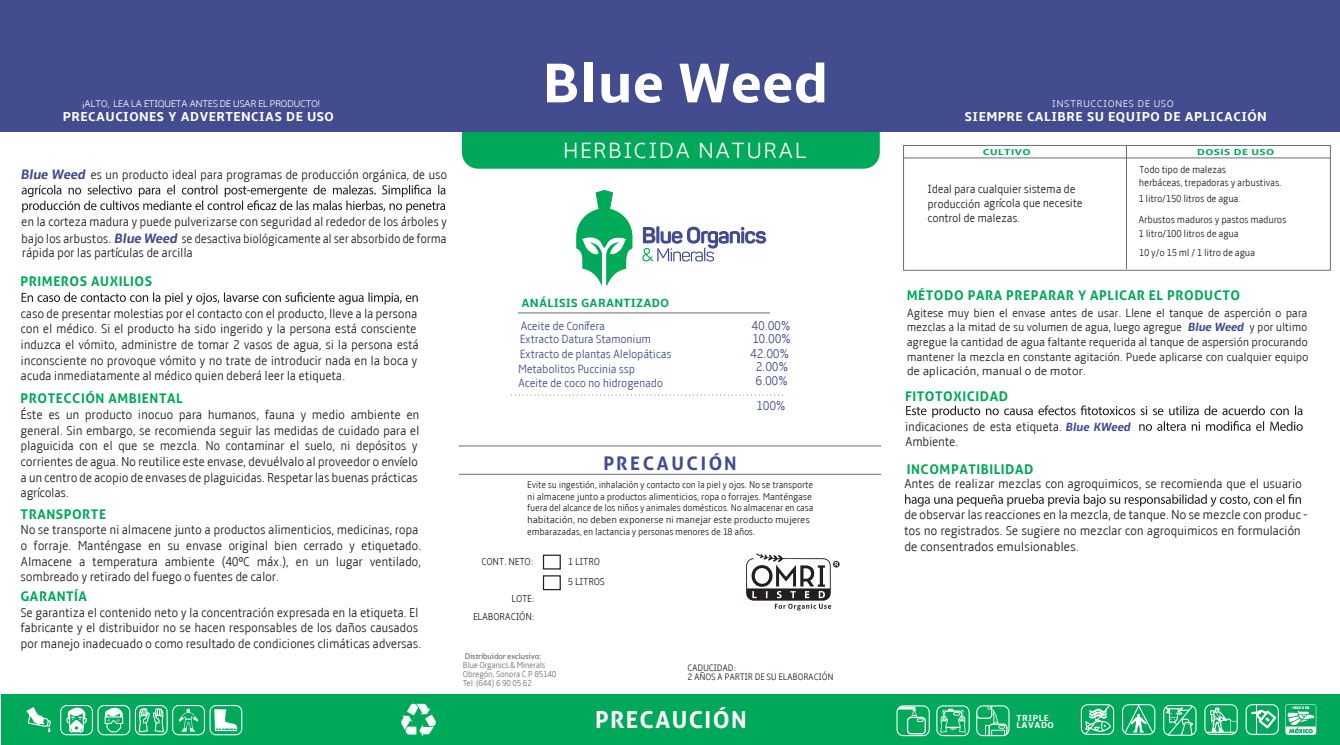
<style>
.page{position:relative;width:1340px;height:745px;background:#fff}
.page>*{position:absolute;margin:0;border:0;box-sizing:border-box;transform-origin:0 0}
.t1{font:700 58.1px "Amble";color:#fff}
.t2{font:700 23.28px "Aller";letter-spacing:.06em;color:#fff}
.t3{font:300 22.75px "Amble";letter-spacing:.04em;color:#fff}
.t4{font:700 18.72px "Aller";letter-spacing:.14em;color:#434c8e}
.t5{font:300 condensed 13.3px/15.6px "Amble";letter-spacing:-.02em;color:#231f20}
.t6{font:700 13.3px "Aller";letter-spacing:.04em;color:#00a859}
.t7{font:700 13.3px "Amble";letter-spacing:.04em;color:#fff}
.t8{font:300 condensed 13.3px/27.5px "Amble";letter-spacing:-.02em;color:#434c8e;text-align:center}
.t9{font:300 condensed 12.25px/14.7px "Amble";letter-spacing:-.02em;color:#231f20}
.t10{font:300 condensed 12.25px/13.3px "Amble";letter-spacing:-.02em;color:#434c8e}
.t11{font:700 12.25px "Amble";letter-spacing:.02em;color:#00a859}
.t12{font:300 condensed 10.5px/17.3px "Amble";letter-spacing:-.02em;color:#231f20;text-align:right}
.t13{font:300 condensed 9.97px/11.7px "Amble";letter-spacing:-.02em;color:#231f20}
.t14{font:300 9.97px "Amble";letter-spacing:-.055em;color:#fff}
.t15{font:300 9.97px "Amble";letter-spacing:.04em;color:#fff}
.t16{font:300 condensed 9.8px/9.8px "Amble";letter-spacing:-.02em;color:#231f20}
.t17{font:700 9.1px/7.2px "Amble";letter-spacing:.06em;color:#fff}
.t18{font:300 condensed 8.92px/8.8px "Amble";letter-spacing:-.02em;color:#707178}
.t19{font:700 8.22px "Aller";letter-spacing:.04em;color:#00a859;scale:1.37 1}
.t20{font:7.88px "Aller";letter-spacing:-.02em;color:#6c6d70}
.s1{font-weight:700;font-style:italic;font-stretch:normal;font-size:14px;color:#434c8e}
.s2{font-weight:700;font-style:italic;font-stretch:normal;color:#434c8e}
.s3{font-weight:700;font-style:italic;font-stretch:normal;font-size:12.25px;color:#434c8e}
</style>
<div class="page">
<hr style="left:459px;top:445px;width:421px;height:1px;background:#6c6d70">
<hr style="left:459px;top:473px;width:421px;height:1px;background:#6c6d70">
<svg style="left:22px;top:184px;width:423px;height:28px"></svg>
<svg style="left:22px;top:292px;width:396px;height:12px"></svg>
<div style="left:462px;top:132px;width:417px;height:37px;background:#00a859"></div>
<div style="left:0;top:1px;width:1339px;height:131px;background:#434c8e"></div>
<svg style="left:642px;top:226px;width:124px;height:35px"></svg>
<svg style="left:576px;top:190px;width:56px;height:95px"></svg>
<div style="left:1px;top:694px;width:1338px;height:50px;background:#00a859"></div>
<svg style="left:60px;top:705px;width:182px;height:29px"></svg>
<svg style="left:26px;top:707px;width:25px;height:24px"></svg>
<svg style="left:401px;top:703px;width:35px;height:33px"></svg>
<svg style="left:1245px;top:704px;width:33px;height:30px"></svg>
<svg style="left:1204px;top:704px;width:33px;height:30px"></svg>
<svg style="left:1163px;top:705px;width:33px;height:30px"></svg>
<svg style="left:1122px;top:704px;width:33px;height:30px"></svg>
<svg style="left:1080px;top:704px;width:34px;height:30px"></svg>
<svg style="left:896px;top:705px;width:33px;height:30px"></svg>
<svg style="left:936px;top:705px;width:33px;height:30px"></svg>
<svg style="left:976px;top:705px;width:33px;height:30px"></svg>
<svg style="left:1285px;top:704px;width:31px;height:30px"></svg>
<svg style="left:906px;top:405px;width:396px;height:25px"></svg>
<svg style="left:905px;top:494px;width:395px;height:12px"></svg>
<div style="left:903px;top:145px;width:427px;height:125px;border:1px solid #6d6e71"></div>
<hr style="left:904px;top:157px;width:426px;height:1px;background:#6d6e71">
<hr style="left:1126px;top:145px;width:1px;height:124px;background:#6d6e71">
<div style="left:543px;top:554px;width:18px;height:15px;border:1px solid #231f20"></div>
<hr style="left:518px;top:312px;width:251px;height:1px;background:#6c6d70">
<svg style="left:511px;top:394px;width:272px;height:1px"></svg>
<div style="left:543px;top:575px;width:18px;height:14px;border:1px solid #231f20"></div>
<svg style="left:746px;top:553px;width:93px;height:57px"></svg>
<p class="t14" style="left:82px;top:98px;width:240px">¡ALTO, LEA LA ETIQUETA ANTES DE USAR EL PRODUCTO!</p>
<p class="t7" style="left:63px;top:109px;width:272px">PRECAUCIONES Y ADVERTENCIAS DE USO</p>
<h1 class="t1" style="left:542px;top:49px;width:287px">Blue Weed</h1>
<h3 class="t3" style="left:563px;top:137px;width:245px">HERBICIDA NATURAL</h3>
<p class="t15" style="left:1051px;top:98px;width:123px">INSTRUCCIONES DE USO</p>
<p class="t7" style="left:964px;top:109px;width:303px">SIEMPRE CALIBRE SU EQUIPO DE APLICACIÓN</p>
<p class="t19" style="left:982px;top:147px;width:36px">CULTIVO</p>
<p class="t19" style="left:1196px;top:147px;width:58px">DOSIS DE USO</p>
<p class="t12" style="left:1138px;top:164px;width:144px;line-height:12.6px;text-align:left">Todo tipo de malezas<br>herbáceas, trepadoras y arbustivas.</p>
<p class="t12" style="left:1138px;top:211px;width:150px">Arbustos maduros y pastos maduros</p>
<p class="t5" style="left:21px;top:166px;width:427px"><span class="s1">Blue Weed</span> es un producto ideal para programas de producción orgánica, de uso</p>
<p class="t5" style="left:21px;top:213px;width:427px;line-height:16.8px">en la corteza madura y puede pulverizarse con seguridad al rededor de los árboles y bajo los arbustos. <span class="s1">Blue Weed</span> se desactiva biológicamente al ser absorbido de forma</p>
<p class="t6" style="left:21px;top:273px;width:133px">PRIMEROS AUXILIOS</p>
<p class="t5" style="left:21px;top:305px;width:400px">caso de presentar molestias por el contacto con el producto, lleve a la persona con el médico. Si el producto ha sido ingerido y la persona está consciente induzca el vómito, administre de tomar 2 vasos de agua, si la persona está inconsciente no provoque vómito y no trate de introducir nada en la boca y acuda inmediatamente al médico quien deberá leer la etiqueta.</p>
<p class="t6" style="left:21px;top:390px;width:164px">PROTECCIÓN AMBIENTAL</p>
<p class="t5" style="left:21px;top:406px;width:400px">Éste es un producto inocuo para humanos, fauna y medio ambiente en general. Sin embargo, se recomienda seguir las medidas de cuidado para el plaguicida con el que se mezcla. No contaminar el suelo, ni depósitos y corrientes de agua. No reutilice este envase, devuélvalo al proveedor o envíelo a un centro de acopio de envases de plaguicidas. Respetarlas buenas prácticas agrícolas.</p>
<p class="t6" style="left:21px;top:505px;width:87px">TRANSPORTE</p>
<p class="t5" style="left:21px;top:522px;width:402px">No se transporte ni almacene junto a productos alimenticios, medicinas, ropa o forraje. Manténgase en su envase original bien cerrado y etiquetado.<br>Almacene a temperatura ambiente (40ºC máx.), en un lugar ventilado, sombreado y retirado del fuego o fuentes de calor.</p>
<p class="t6" style="left:21px;top:587px;width:68px">GARANTÍA</p>
<p class="t5" style="left:21px;top:604px;width:402px">Se garantiza el contenido neto y la concentración expresada en la etiqueta. El fabricante y el distribuidor no se hacen responsables de los daños causados por manejo inadecuado o como resultado de condiciones climáticas adversas.</p>
<p class="t9" style="left:927px;top:182px;width:157px;line-height:14px">Ideal para cualquier sistema de producción grícola que necesite</p>
<p class="t12" style="left:1138px;top:190px;width:104px">1 litro/150 litros de agua.</p>
<p class="t9" style="left:927px;top:196px;width:94px;text-indent:56px">a control de malezas.</p>
<p class="t12" style="left:1138px;top:225px;width:102px">1 litro/100 litros de agua</p>
<p class="t5" style="left:22px;top:245px;width:172px">rápida por las partículas de arcilla</p>
<p class="t12" style="left:1138px;top:244px;width:118px">10 y/o 15 ml / 1 litro de agua</p>
<p class="t6" style="left:906px;top:287px;width:335px">MÉTODO PARA PREPARAR Y APLICAR EL PRODUCTO</p>
<p class="t11" style="left:521px;top:296px;width:149px">ANÁLISIS GARANTIZADO</p>
<p class="t10" style="left:520px;top:319px;width:133px">Aceite de Conífera<br>Extracto Datura Stamonium</p>
<p class="t8" style="left:751px;top:311px;width:41px">40.00%</p>
<p class="t9" style="left:906px;top:305px;width:403px;text-align:justify">Agitese muy bien el envase antes de usar. Llene el tanque de asperción o para mezclas a la mitad de su volumen de agua, luego agregue <span class="s2">Blue Weed</span> y por ultimo agregue la cantidad de agua faltante requerida al tanque de aspersión procurando mantener la mezcla en constante agitación. Puede aplicarse con cualquier equipo de aplicación, manual o de motor.</p>
<p class="t8" style="left:752px;top:325px;width:41px">10.00%</p>
<p class="t10" style="left:520px;top:347px;width:153px">Extracto de plantas Alelopáticas</p>
<p class="t8" style="left:750px;top:339px;width:41px">42.00%<br>6.00%</p>
<p class="t8" style="left:755px;top:353px;width:34px">2.00%</p>
<p class="t10" style="left:518px;top:362px;width:118px">Metabolitos Puccinia ssp</p>
<p class="t10" style="left:518px;top:376px;width:146px">Aceite de coco no hidrogenado</p>
<p class="t6" style="left:905px;top:388px;width:104px">FITOTOXICIDAD</p>
<p class="t8" style="left:756px;top:392px;width:31px">100%</p>
<p class="t5" style="left:905px;top:418px;width:227px">indicaciones de esta etiqueta. <span class="s3">Blue KWeed<br></span>Ambiente.</p>
<h3 class="t4" style="left:603px;top:451px;width:135px">PRECAUCIÓN</h3>
<p class="t13" style="left:527px;top:478px;width:288px">Evite su ingestión, inhalación y contacto con la piel y ojos. No se transporte ni almacene junto a productos alimenticios, ropa o forrajes. Manténgase fuera del alcance de los niños y animales domésticos. No almacenar en casa habitación, no deben exponerse ni manejar este producto mujeres embarazadas, en lactancia y personas menores de 18 años.</p>
<p class="t6" style="left:906px;top:460px;width:128px">INCOMPATIBILIDAD</p>
<p class="t5" style="left:904px;top:475px;width:399px">Antes de realizar mezclas con agroquimicos, se recomienda que el usuario</p>
<p class="t5" style="left:904px;top:507px;width:405px">de observar las reacciones en la mezcla, de tanque. No se mezcle con produc - tos no registrados. Se sugiere no mezclar con agroquimicos en formulación de consentrados emulsionables.</p>
<p class="t12" style="left:481px;top:552px;width:53px">CONT. NETO:</p>
<p class="t12" style="left:473px;top:590px;width:63px">LOTE:<br>ELABORACIÓN:</p>
<p class="t12" style="left:568px;top:552px;width:34px">1 LITRO</p>
<p class="t12" style="left:568px;top:573px;width:38px">5 LITROS</p>
<p class="t20" style="left:465px;top:651px;width:77px">Distribuidor exclusivo:</p>
<p class="t18" style="left:463px;top:660px;width:95px">Blue Organics &amp; Minerals<br>Obregón, Sonora C.P 85140<br>Tel:(644) 6 90 05 62</p>
<p class="t16" style="left:687px;top:662px;width:147px">CADUCIDAD:<br>2 AÑOS A PARTIR DE SU ELABORACIÓN</p>
<h2 class="t2" style="left:595px;top:705px;width:153px">PRECAUCIÓN</h2>
<p class="t17" style="left:1016px;top:714px;width:39px">TRIPLE<br>LAVADO</p>
</div>
